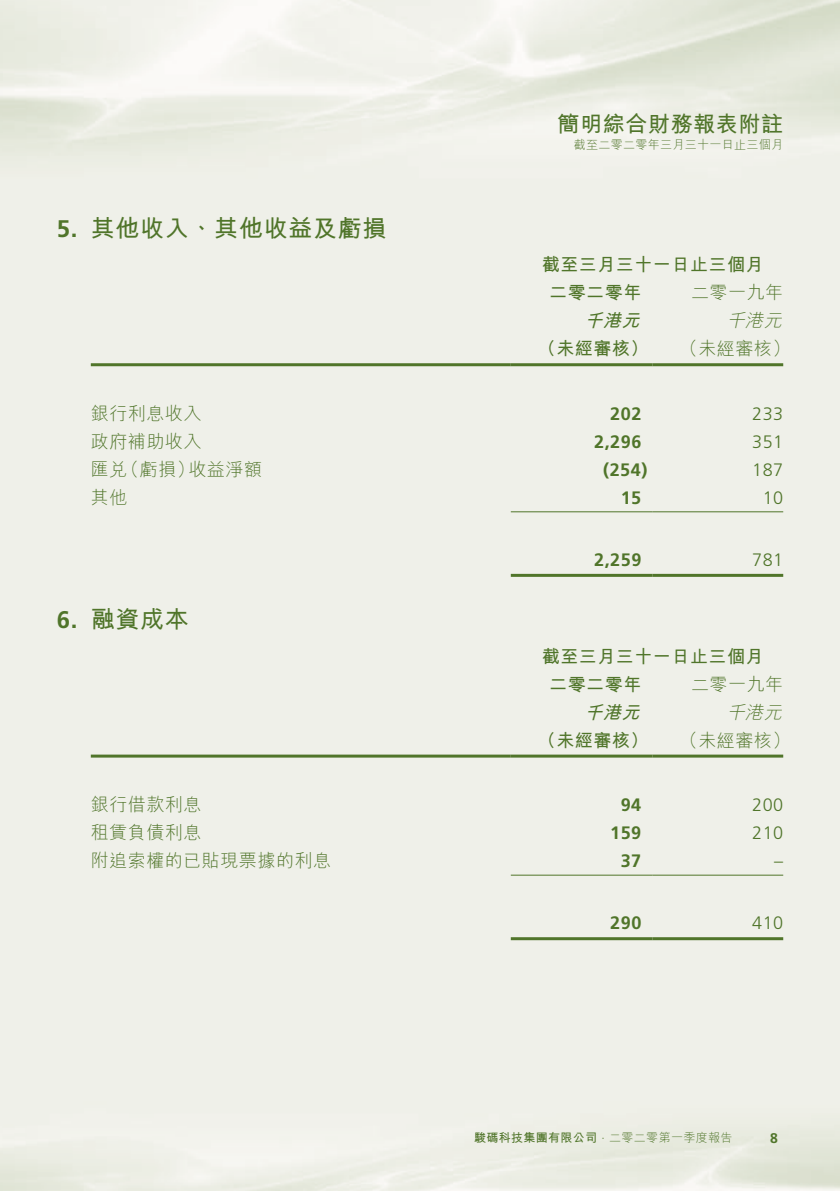
<style>
.page{position:relative;width:840px;height:1191px;background:#fff}
.page>*{position:absolute;margin:0;border:0;box-sizing:border-box;transform-origin:0 0}
.t1{font:700 24px "M Hei HK";letter-spacing:.03em;color:#50752a}
.t2{font:700 24px "Frutiger LT Std";color:#50752a}
.t3{font:700 22px "M Hei HK";letter-spacing:.03em;color:#50752a}
.t4{font:300 18px "M Hei HK";letter-spacing:.03em;color:#50752a}
.t5{font:700 18px "M Hei HK";letter-spacing:.03em;color:#50752a}
.t6{font:700 18px "Frutiger LT Std";letter-spacing:.03em;color:#50752a}
.t7{font:300 18px "Frutiger LT Std";letter-spacing:.03em;color:#50752a}
.t8{font:italic 300 18px "M Hei HK";color:#50752a}
.t9{font:italic 700 18px "M Hei HK";color:#50752a}
.t10{font:700 14px "Frutiger LT Std";color:#50752a}
.t11{font:700 12px "M Hei HK";letter-spacing:.03em;color:#50752a}
.t12{font:300 12px "M Hei HK";letter-spacing:.03em;color:#50752a}
.s1{font-family:"Frutiger LT Std";font-weight:300}
.s2{font-weight:300}
</style>
<div class="page">
<img style="left:0;top:0;width:839px;height:1191px">
<hr style="left:91px;top:363px;width:419px;height:3px;background:#50752a">
<hr style="left:510px;top:363px;width:142px;height:3px;background:#50752a">
<hr style="left:652px;top:363px;width:130px;height:3px;background:#50752a">
<hr style="left:510px;top:511px;width:142px;height:1px;background:#50752a">
<hr style="left:652px;top:511px;width:130px;height:1px;background:#50752a">
<hr style="left:510px;top:574px;width:142px;height:3px;background:#50752a">
<hr style="left:652px;top:574px;width:130px;height:3px;background:#50752a">
<hr style="left:91px;top:754px;width:419px;height:3px;background:#50752a">
<hr style="left:510px;top:754px;width:142px;height:3px;background:#50752a">
<hr style="left:652px;top:754px;width:130px;height:3px;background:#50752a">
<hr style="left:510px;top:874px;width:142px;height:1px;background:#50752a">
<hr style="left:652px;top:874px;width:130px;height:1px;background:#50752a">
<hr style="left:510px;top:937px;width:142px;height:3px;background:#50752a">
<hr style="left:652px;top:937px;width:130px;height:3px;background:#50752a">
<h1 class="t2" style="left:57px;top:214px;width:22px">5.</h1>
<h1 class="t1" style="left:91px;top:211px;width:297px">其他收入、其他收益及虧損</h1>
<p class="t4" style="left:91px;top:404px;width:112px">銀行利息收入</p>
<p class="t4" style="left:91px;top:432px;width:112px">政府補助收入</p>
<p class="t4" style="left:121px;top:460px;width:75px">（虧損）</p>
<p class="t4" style="left:188px;top:460px;width:75px">收益淨額</p>
<p class="t4" style="left:91px;top:460px;width:38px">匯兌</p>
<p class="t4" style="left:91px;top:488px;width:38px">其他</p>
<h1 class="t2" style="left:57px;top:606px;width:22px">6.</h1>
<h1 class="t1" style="left:91px;top:602px;width:100px">融資成本</h1>
<p class="t4" style="left:91px;top:795px;width:112px">銀行借款利息</p>
<p class="t4" style="left:91px;top:823px;width:112px">租賃負債利息</p>
<p class="t4" style="left:91px;top:851px;width:242px">附追索權的已貼現票據的利息</p>
<p class="t3" style="left:557px;top:108px;width:227px">簡明綜合財務報表附註</p>
<p class="t12" style="left:573px;top:139px;width:211px">截至二零二零年三月三十一日止三個月</p>
<p class="t5" style="left:541px;top:252px;width:223px">截至三月三十一日止三個月</p>
<p class="t4" style="left:690px;top:284px;width:94px">二零一九年</p>
<p class="t5" style="left:549px;top:280px;width:94px">二零二零年</p>
<p class="t9" style="left:584px;top:308px;width:63px">千港元</p>
<p class="t8" style="left:726px;top:311px;width:60px">千港元</p>
<p class="t5" style="left:537px;top:336px;width:112px">（未經審核）</p>
<p class="t4" style="left:679px;top:339px;width:112px">（未經審核(</p>
<p class="t6" style="left:610px;top:403px;width:33px">202</p>
<p class="t7" style="left:751px;top:403px;width:33px">233</p>
<p class="t6" style="left:594px;top:431px;width:49px">2,296</p>
<p class="t7" style="left:751px;top:431px;width:33px">351</p>
<p class="t6" style="left:603px;top:459px;width:46px">)254(</p>
<p class="t7" style="left:751px;top:459px;width:33px">187</p>
<p class="t6" style="left:620px;top:487px;width:22px">15</p>
<p class="t7" style="left:762px;top:487px;width:22px">10</p>
<p class="t6" style="left:594px;top:549px;width:49px">2,259</p>
<p class="t7" style="left:751px;top:549px;width:33px">781</p>
<p class="t5" style="left:541px;top:643px;width:223px">截至三月三十一日止三個月</p>
<p class="t4" style="left:690px;top:675px;width:94px">二零一九年</p>
<p class="t5" style="left:549px;top:671px;width:94px">二零二零年</p>
<p class="t9" style="left:584px;top:699px;width:63px">千港元</p>
<p class="t8" style="left:726px;top:703px;width:60px">千港元</p>
<p class="t5" style="left:537px;top:727px;width:112px">（未經審核）</p>
<p class="t4" style="left:679px;top:731px;width:112px">（未經審核(</p>
<p class="t6" style="left:620px;top:794px;width:22px">94</p>
<p class="t7" style="left:751px;top:795px;width:33px">200</p>
<p class="t6" style="left:610px;top:822px;width:33px">159</p>
<p class="t7" style="left:751px;top:823px;width:33px">210</p>
<p class="t6" style="left:620px;top:850px;width:22px">37</p>
<p class="t7" style="left:773px;top:851px;width:10px">–</p>
<p class="t6" style="left:610px;top:912px;width:33px">290</p>
<p class="t7" style="left:751px;top:913px;width:33px">410</p>
<p class="t11" style="left:474px;top:1129px;width:260px">駿碼科技集團有限公司 <span class="s1">·</span> <span class="s2">二零二零第一季度報告</span></p>
<p class="t10" style="left:769px;top:1129px;width:9px">8</p>
</div>
